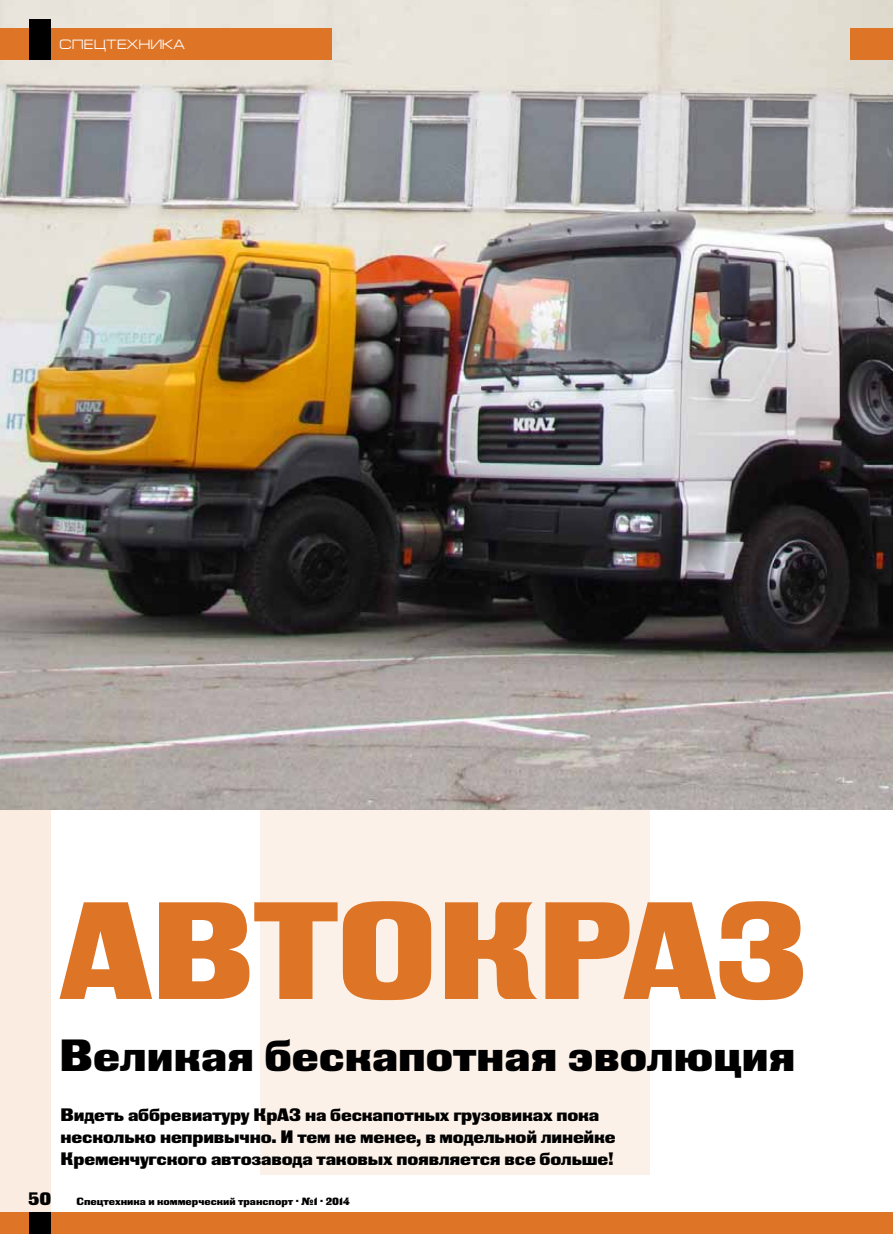
<style>
.page{position:relative;width:893px;height:1234px;background:#fff}
.page>*{position:absolute;margin:0;border:0;box-sizing:border-box;transform-origin:0 0}
.t1{font:138px "Black Grotesk C";color:#de7426}
.t2{font:45px "Black Grotesk C";color:#000}
.t3{font:18px/21.6px "Black Grotesk C";letter-spacing:-.01em;color:#000}
.t4{font:13.5px "Europe Ext";color:#fff}
.t5{font:10.5px "Black Grotesk C";color:#000}
</style>
<div class="page">
<div style="left:0;top:0;width:51px;height:1233px;background:#faece0"></div>
<div style="left:0;top:1212px;width:893px;height:21px;background:#de7426"></div>
<div style="left:30px;top:1212px;width:21px;height:21px;background:#000"></div>
<div style="left:260px;top:77px;width:389px;height:1097px;background:#fcf1e8"></div>
<img style="left:0;top:0;width:893px;height:809px">
<div style="left:850px;top:28px;width:43px;height:32px;background:#de7426"></div>
<div style="left:0;top:28px;width:332px;height:32px;background:#de7426"></div>
<div style="left:30px;top:19px;width:21px;height:41px;background:#000"></div>
<p class="t4" style="left:60px;top:37px;width:127px">СПЕЦТЕХНИКА</p>
<h1 class="t1" style="left:60px;top:868px;width:750px">АВТОКРАЗ</h1>
<h2 class="t2" style="left:60px;top:1028px;width:737px">Великая бескапотная эволюция</h2>
<p class="t3" style="left:61px;top:1103px;width:557px">Видеть аббревиатуру КрАЗ на бескапотных грузовиках пока несколько непривычно. И тем не менее, в модельной линейке<br>Кременчугского автозавода таковых появляется все больше!</p>
<p class="t3" style="left:28px;top:1187px;width:25px">50</p>
<p class="t5" style="left:77px;top:1194px;width:275px">Спецтехника и коммерческий транспорт . №1 . 2014</p>
</div>
